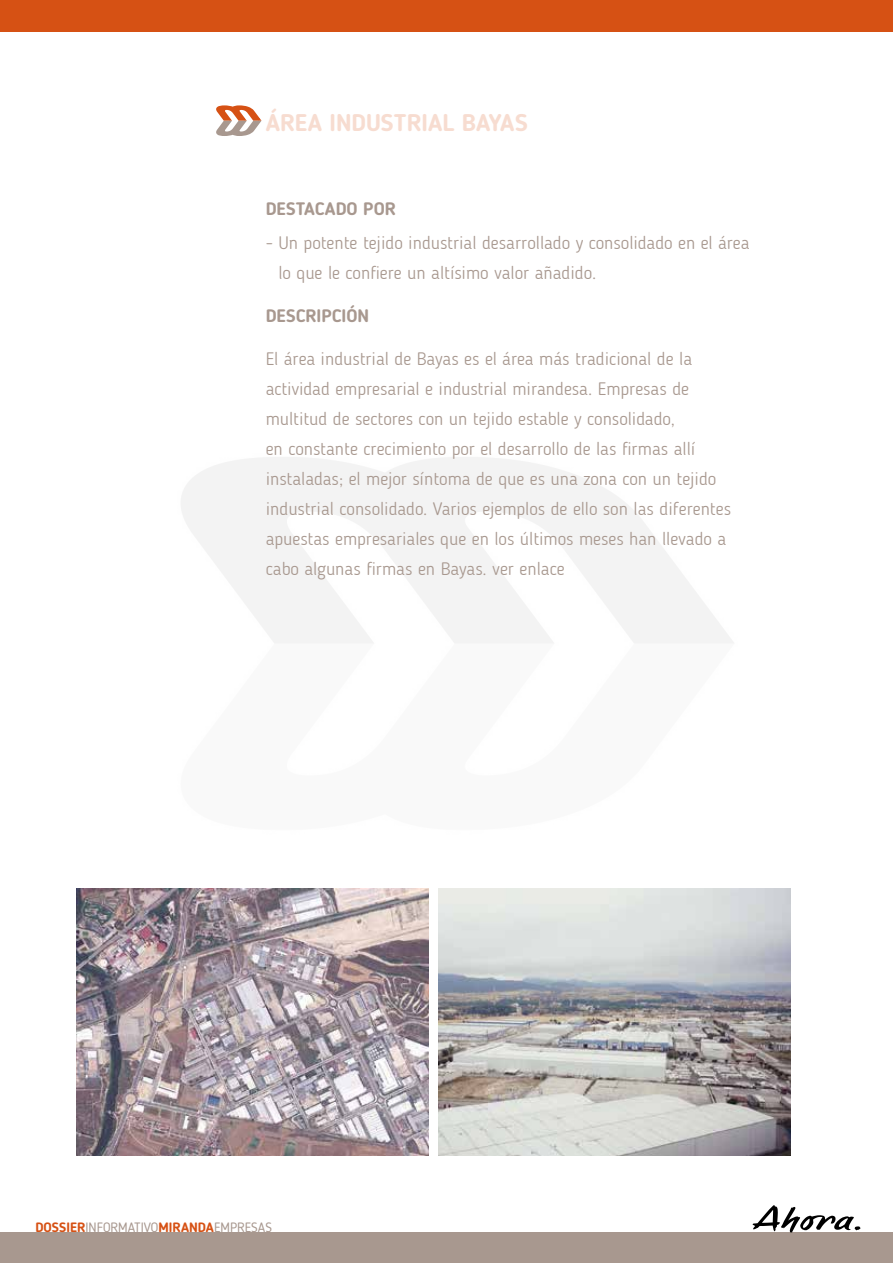
<style>
.page{position:relative;width:893px;height:1263px;background:#fff}
.page>*{position:absolute;margin:0;border:0;box-sizing:border-box;transform-origin:0 0}
.t1{font:700 24px "Blogger Sans";color:#f7dcd0}
.t2{font:300 18px/30px "Blogger Sans";color:#a8988f}
.t3{font:700 18px "Blogger Sans";color:#a8988f}
.t4{font:13.5px "Blogger Sans";letter-spacing:-.005em;color:#a8988f}
.s1{font-weight:700;color:#d65114}
</style>
<div class="page">
<div style="left:0;top:0;width:893px;height:31px;background:#d65114"></div>
<div style="left:0;top:1232px;width:893px;height:31px;background:#a8988f"></div>
<svg style="left:753px;top:1205px;width:108px;height:27px"></svg>
<svg style="left:216px;top:105px;width:46px;height:31px"></svg>
<img style="left:77px;top:889px;width:352px;height:266px">
<img style="left:438px;top:889px;width:352px;height:266px">
<h1 class="t1" style="left:266px;top:108px;width:264px">ÁREA INDUSTRIAL BAYAS</h1>
<p class="t3" style="left:266px;top:198px;width:132px">DESTACADO POR</p>
<p class="t2" style="left:278px;top:228px;width:472px;text-indent:-13px">- Un potente tejido industrial desarrollado y consolidado en el área lo que le confiere un altísimo valor añadido.</p>
<p class="t3" style="left:266px;top:305px;width:105px">DESCRIPCIÓN</p>
<p class="t2" style="left:266px;top:343px;width:467px">El área industrial de Bayas es el área más tradicional de la actividad empresarial e industrial mirandesa. Empresas de multitud de sectores con un tejido estable y consolidado,<br>en constante crecimiento por el desarrollo de las firmas allí instaladas; el mejor síntoma de que es una zona con un tejido industrial consolidado. Varios ejemplos de ello son las diferentes apuestas empresariales que en los últimos meses han llevado a cabo algunas firmas en Bayas. ver enlace</p>
<p class="t4" style="left:35px;top:1220px;width:238px"><span class="s1">DOSSIER</span>INFORMATIVO<span class="s1">MIRANDA</span>EMPRESAS</p>
</div>
